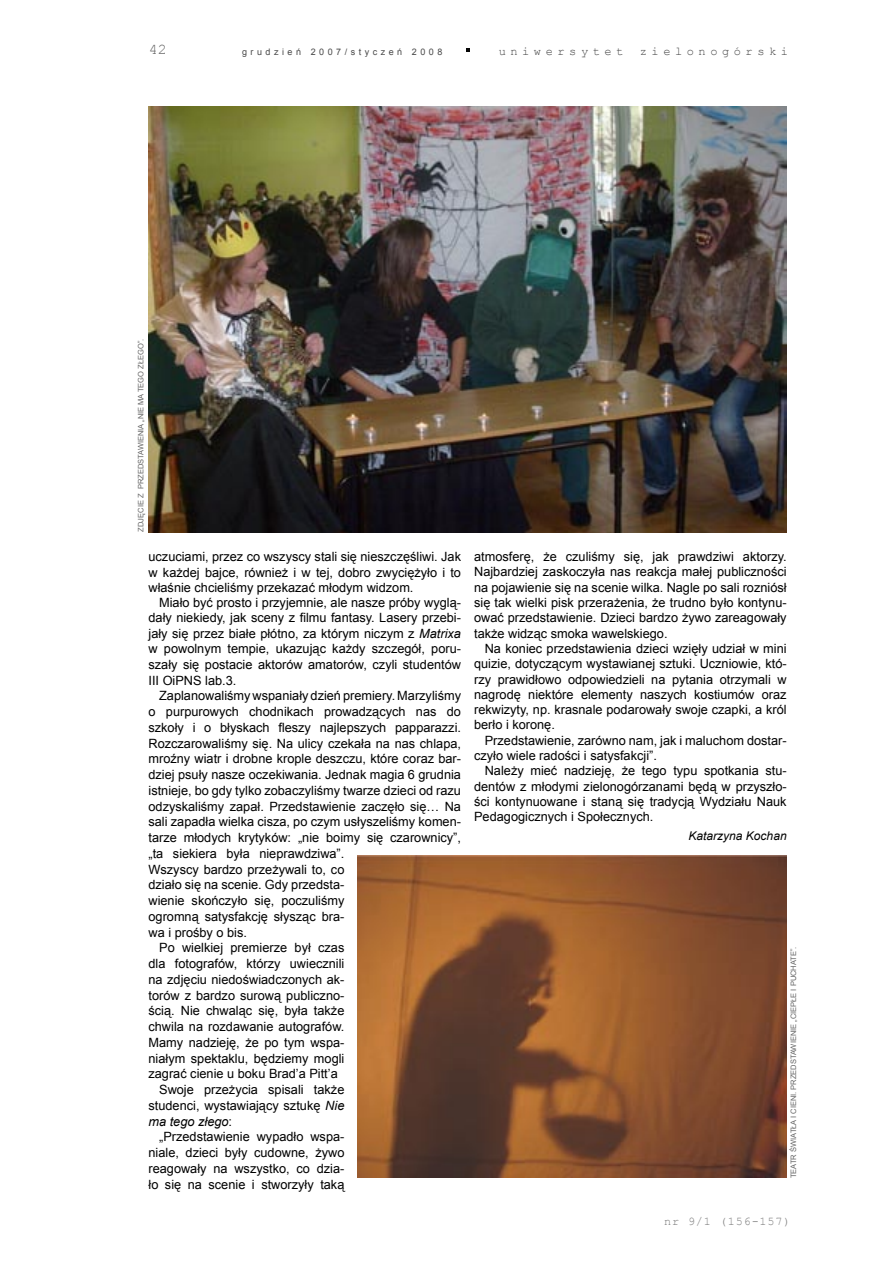
<style>
.page{position:relative;width:893px;height:1263px;background:#fff}
.page>*{position:absolute;margin:0;border:0;box-sizing:border-box;transform-origin:0 0}
.t1{font:15px "Courier New";color:#636363}
.western{font:12.75px/15.8px "Arial";color:#000;text-align:justify}
.t2{font:12px "Courier New";letter-spacing:.38em;color:#484848}
.western-2{font:italic 12px "Arial";color:#000}
.t3{font:11.85px "Courier New";letter-spacing:.07em;color:#7c7c7c}
.t4{font:9px "Arial";letter-spacing:.39em;color:#484848}
.Podpis_zdjęcia{font:7.5px "Arial";color:#636363}
.s1{font-style:italic}
</style>
<div class="page">
<svg style="left:466px;top:49px;width:4px;height:3px"></svg>
<img style="left:357px;top:855px;width:429px;height:323px">
<img style="left:149px;top:106px;width:638px;height:427px">
<p class="t1" style="left:149px;top:40px;width:19px">42</p>
<p class="t4" style="left:242px;top:46px;width:202px">grudzień 2007/styczeń 2008</p>
<p class="t2" style="left:499px;top:44px;width:126px">uniwersytet</p>
<p class="t2" style="left:640px;top:44px;width:150px">zielonogórski</p>
<p class="Podpis_zdjęcia" style="left:136px;top:531px;width:194px;rotate:-90deg">ZDJĘCIE Z PRZEDSTAWIENIA „NIE MA TEGO ZŁEGO”.</p>
<p class="western" style="left:148px;top:549px;width:314px;line-height:15.3px">uczuciami, przez co wszyscy stali się nieszczęśliwi. Jak w każdej bajce, również i w tej, dobro zwyciężyło i to właśnie chcieliśmy przekazać młodym widzom.</p>
<p class="western" style="left:148px;top:595px;width:314px;text-indent:11px">Miało być prosto i przyjemnie, ale nasze próby wyglą&shy;dały niekiedy, jak sceny z filmu fantasy. Lasery przebi&shy;jały się przez białe płótno, za którym niczym z <span class="s1">Matrixa </span>w powolnym tempie, ukazując każdy szczegół, poru&shy;szały się postacie aktorów amatorów, czyli studentów III OiPNS lab.3.</p>
<p class="western" style="left:148px;top:688px;width:314px;text-align:left;text-indent:11px">Zaplanowaliśmy wspaniały dzień premiery. Marzyliśmy o purpurowych chodnikach prowadzących nas do szkoły i o błyskach fleszy najlepszych papparazzi.<br>Rozczarowaliśmy się. Na ulicy czekała na nas chlapa, mroźny wiatr i drobne krople deszczu, które coraz bar&shy;dziej psuły nasze oczekiwania. Jednak magia 6 grudnia istnieje, bo gdy tylko zobaczyliśmy twarze dzieci od razu odzyskaliśmy zapał. Przedstawienie zaczęło się… Na sali zapadła wielka cisza, po czym usłyszeliśmy komen&shy;tarze młodych krytyków: „nie boimy się czarownicy”, „ta siekiera była nieprawdziwa”.<br>Wszyscy bardzo przeżywali to, co<br>działo się na scenie. Gdy przedsta-<br>wienie skończyło się, poczuliśmy<br>ogromną satysfakcję słysząc bra-<br>wa i prośby o bis.</p>
<p class="western" style="left:148px;top:940px;width:197px;text-indent:11px">Po wielkiej premierze był czas dla fotografów, którzy uwiecznili na zdjęciu niedoświadczonych ak&shy;torów z bardzo surową publiczno&shy;ścią. Nie chwaląc się, była także chwila na rozdawanie autografów.<br>Mamy nadzieję, że po tym wspa&shy;niałym spektaklu, będziemy mogli zagrać cienie u boku Brad’a Pitt’a</p>
<p class="western" style="left:148px;top:1082px;width:197px;text-indent:11px">Swoje przeżycia spisali także studenci, wystawiający sztukę <span class="s1">Nie ma tego złego</span>:</p>
<p class="western" style="left:148px;top:1129px;width:197px;text-indent:11px">„Przedstawienie wypadło wspa&shy;niale, dzieci były cudowne, żywo reagowały na wszystko, co dzia&shy;ło się na scenie i stworzyły taką</p>
<p class="western" style="left:474px;top:549px;width:314px;line-height:15.3px">atmosferę, że czuliśmy się, jak prawdziwi aktorzy.<br>Najbardziej zaskoczyła nas reakcja małej publiczności na pojawienie się na scenie wilka. Nagle po sali rozniósł się tak wielki pisk przerażenia, że trudno było kontynu&shy;ować przedstawienie. Dzieci bardzo żywo zareagowały także widząc smoka wawelskiego.</p>
<p class="western" style="left:474px;top:641px;width:314px;line-height:15.3px;text-indent:11px">Na koniec przedstawienia dzieci wzięły udział w mini quizie, dotyczącym wystawianej sztuki. Uczniowie, któ&shy;rzy prawidłowo odpowiedzieli na pytania otrzymali w nagrodę niektóre elementy naszych kostiumów oraz rekwizyty, np. krasnale podarowały swoje czapki, a król berło i koronę.</p>
<p class="western" style="left:474px;top:733px;width:314px;line-height:15.3px;text-indent:11px">Przedstawienie, zarówno nam, jak i maluchom dostar&shy;czyło wiele radości i satysfakcji”.</p>
<p class="western" style="left:474px;top:763px;width:314px;line-height:15.3px;text-indent:11px">Należy mieć nadzieję, że tego typu spotkania stu&shy;dentów z młodymi zielonogórzanami będą w przyszło&shy;ści kontynuowane i staną się tradycją Wydziału Nauk Pedagogicznych i Społecznych.</p>
<p class="western-2" style="left:689px;top:828px;width:100px">Katarzyna Kochan</p>
<p class="Podpis_zdjęcia" style="left:788px;top:1178px;width:233px;rotate:-90deg">TEATR ŚWIATŁA I CIENI. PRZEDSTAWIENIE „CIEPŁE I PUCHATE”.</p>
<p class="t3" style="left:664px;top:1214px;width:128px">nr 9/1 (156-157)</p>
</div>
